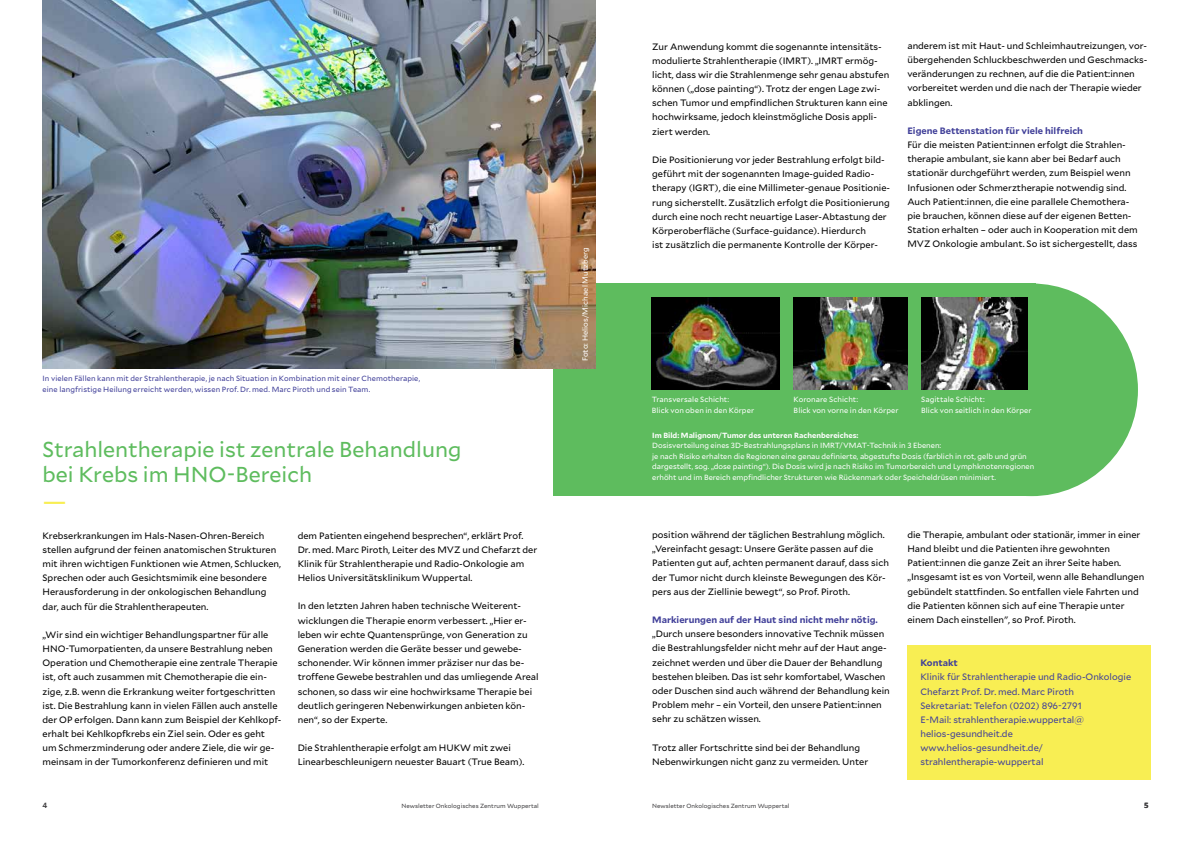
<style>
.page{position:relative;width:1191px;height:842px;background:#fff}
.page>*{position:absolute;margin:0;border:0;box-sizing:border-box;transform-origin:0 0}
.t1{font:26.1px "Mallory";color:#f8ee53}
.t2{font:21.6px/24.8px "Mallory";color:#5ebc5e}
.t3{font:9.2px/14.2px "Mallory";color:#000}
.t4{font:9.2px/14.2px "Mallory";color:#414099}
.t5{font:700 9.2px "Mallory";color:#414099}
.t6{font:7.5px/10.6px "Mallory";color:#fff}
.t7{font:7.5px/10.6px "Mallory";letter-spacing:.01em;color:#414099}
.t8{font:700 7.5px "Mallory";color:#fff}
.t9{font:700 7.5px "Mallory";color:#414042}
.t10{font:6px "Mallory";letter-spacing:.005em;color:#414042}
</style>
<div class="page">
<div style="left:925px;top:283px;width:213px;height:213px;background:#5ebc5e;border-radius:50%"></div>
<div style="left:553px;top:283px;width:482px;height:213px;background:#5ebc5e"></div>
<img style="left:652px;top:298px;width:127px;height:91px">
<img style="left:793px;top:298px;width:114px;height:91px">
<img style="left:921px;top:298px;width:106px;height:92px">
<img style="left:43px;top:0;width:552px;height:369px">
<div style="left:907px;top:645px;width:244px;height:135px;background:#f8ee53"></div>
<p class="t7" style="left:43px;top:372px;width:379px">In vielen Fällen kann mit der Strahlentherapie, je nach Situation in Kombination mit einer Chemotherapie, eine langfristige Heilung erreicht werden, wissen Prof. Dr. med. Marc Piroth und sein Team.</p>
<h2 class="t2" style="left:43px;top:436px;width:420px">Strahlentherapie ist zentrale Behandlung bei Krebs im HNO-Bereich</h2>
<h1 class="t1" style="left:43px;top:482px;width:26px">—</h1>
<p class="t3" style="left:43px;top:528px;width:240px">Krebserkrankungen im Hals-Nasen-Ohren-Bereich stellen aufgrund der feinen anatomischen Strukturen mit ihren wichtigen Funktionen wie Atmen, Schlucken, Sprechen oder auch Gesichtsmimik eine besondere Herausforderung in der onkologischen Behandlung dar, auch für die Strahlentherapeuten.</p>
<p class="t3" style="left:43px;top:627px;width:240px">„Wir sind ein wichtiger Behandlungspartner für alle HNO-Tumorpatienten, da unsere Bestrahlung neben Operation und Chemotherapie eine zentrale Therapie ist, oft auch zusammen mit Chemotherapie die ein&shy;zige, z.B. wenn die Erkrankung weiter fortgeschritten ist. Die Bestrahlung kann in vielen Fällen auch anstelle der OP erfolgen. Dann kann zum Beispiel der Kehlkopf&shy;erhalt bei Kehlkopfkrebs ein Ziel sein. Oder es geht<br>um Schmerzminderung oder andere Ziele, die wir ge&shy;meinsam in der Tumorkonferenz definieren und mit</p>
<p class="t3" style="left:298px;top:528px;width:241px">dem Patienten eingehend besprechen“, erklärt Prof.<br>Dr. med. Marc Piroth, Leiter des MVZ und Chefarzt der Klinik für Strahlentherapie und Radio-Onkologie am Helios Universitätsklinikum Wuppertal.</p>
<p class="t3" style="left:298px;top:599px;width:242px">In den letzten Jahren haben technische Weiterent&shy;wicklungen die Therapie enorm verbessert. „Hier er&shy;leben wir echte Quantensprünge, von Generation zu Generation werden die Geräte besser und gewebe&shy;schonender. Wir können immer präziser nur das be&shy;troffene Gewebe bestrahlen und das umliegende Areal schonen, so dass wir eine hochwirksame Therapie bei deutlich geringeren Nebenwirkungen anbieten kön&shy;nen“, so der Experte.</p>
<p class="t3" style="left:298px;top:740px;width:228px">Die Strahlentherapie erfolgt am HUKW mit zwei<br>Linearbeschleunigern neuester Bauart (True Beam).</p>
<p class="t6" style="left:579px;top:361px;width:116px;rotate:-90deg">Foto: Helios/Michael Mutzberg</p>
<p class="t3" style="left:652px;top:39px;width:238px">Zur Anwendung kommt die sogenannte intensitäts&shy;modulierte Strahlentherapie (IMRT). „IMRT ermög&shy;licht, dass wir die Strahlenmenge sehr genau abstufen können („dose painting“). Trotz der engen Lage zwi&shy;schen Tumor und empfindlichen Strukturen kann eine hochwirksame, jedoch kleinstmögliche Dosis appli&shy;ziert werden.</p>
<p class="t3" style="left:652px;top:152px;width:239px">Die Positionierung vor jeder Bestrahlung erfolgt bild&shy;geführt mit der sogenannten Image-guided Radio&shy;therapy (IGRT), die eine Millimeter-genaue Positionie&shy;rung sicherstellt. Zusätzlich erfolgt die Positionierung durch eine noch recht neuartige Laser-Abtastung der Körperoberfläche (Surface-guidance). Hierdurch<br>ist zusätzlich die permanente Kontrolle der Körper-</p>
<p class="t3" style="left:907px;top:38px;width:242px">anderem ist mit Haut- und Schleimhautreizungen, vor&shy;übergehenden Schluckbeschwerden und Geschmacks&shy;veränderungen zu rechnen, auf die die Patient:innen vorbereitet werden und die nach der Therapie wieder abklingen.</p>
<p class="t5" style="left:907px;top:124px;width:177px">Eigene Bettenstation für viele hilfreich</p>
<p class="t3" style="left:907px;top:137px;width:232px">Für die meisten Patient:innen erfolgt die Strahlen&shy;therapie ambulant, sie kann aber bei Bedarf auch stationär durchgeführt werden, zum Beispiel wenn Infusionen oder Schmerztherapie notwendig sind.<br>Auch Patient:innen, die eine parallele Chemothera&shy;pie brauchen, können diese auf der eigenen Betten-Station erhalten – oder auch in Kooperation mit dem MVZ Onkologie ambulant. So ist sichergestellt, dass</p>
<p class="t6" style="left:652px;top:394px;width:104px">Transversale Schicht:<br>Blick von oben in den Körper</p>
<p class="t6" style="left:921px;top:394px;width:112px">Sagittale Schicht:<br>Blick von seitlich in den Körper</p>
<p class="t8" style="left:652px;top:429px;width:208px">Im Bild: Malignom/Tumor des unteren Rachenbereiches:</p>
<p class="t6" style="left:652px;top:440px;width:383px">Dosisverteilung eines 3D-Bestrahlungsplans in IMRT/VMAT-Technik in 3 Ebenen:<br>je nach Risiko erhalten die Regionen eine genau definierte, abgestufte Dosis (farblich in rot, gelb und grün dargestellt, sog. „dose painting“). Die Dosis wird je nach Risiko im Tumorbereich und Lymphknotenregionen erhöht und im Bereich empfindlicher Strukturen wie Rückenmark oder Speicheldrüsen minimiert.</p>
<p class="t6" style="left:793px;top:394px;width:106px">Koronare Schicht:<br>Blick von vorne in den Körper</p>
<p class="t3" style="left:652px;top:527px;width:238px">position während der täglichen Bestrahlung möglich. „Vereinfacht gesagt: Unsere Geräte passen auf die Patienten gut auf, achten permanent darauf, dass sich der Tumor nicht durch kleinste Bewegungen des Kör&shy;pers aus der Ziellinie bewegt“, so Prof. Piroth.</p>
<p class="t5" style="left:652px;top:613px;width:227px">Markierungen auf der Haut sind nicht mehr nötig.</p>
<p class="t3" style="left:652px;top:626px;width:239px">„Durch unsere besonders innovative Technik müssen die Bestrahlungsfelder nicht mehr auf der Haut ange&shy;zeichnet werden und über die Dauer der Behandlung bestehen bleiben. Das ist sehr komfortabel, Waschen oder Duschen sind auch während der Behandlung kein Problem mehr – ein Vorteil, den unsere Patient:innen sehr zu schätzen wissen.</p>
<p class="t3" style="left:652px;top:740px;width:217px">Trotz aller Fortschritte sind bei der Behandlung<br>Nebenwirkungen nicht ganz zu vermeiden. Unter</p>
<p class="t3" style="left:907px;top:527px;width:238px">die Therapie, ambulant oder stationär, immer in einer Hand bleibt und die Patienten ihre gewohnten Patient:innen die ganze Zeit an ihrer Seite haben. „Insgesamt ist es von Vorteil, wenn alle Behandlungen gebündelt stattfinden. So entfallen viele Fahrten und die Patienten können sich auf eine Therapie unter einem Dach einstellen", so Prof. Piroth.</p>
<p class="t5" style="left:920px;top:656px;width:39px">Kontakt</p>
<p class="t4" style="left:920px;top:669px;width:212px">Klinik für Strahlentherapie und Radio-Onkologie Chefarzt Prof. Dr. med. Marc Piroth<br>Sekretariat: Telefon (0202) 896-2791<br>E-Mail: strahlentherapie.wuppertal@ helios-gesundheit.de www.helios-gesundheit.de/ strahlentherapie-wuppertal</p>
<p class="t9" style="left:43px;top:800px;width:6px">4</p>
<p class="t10" style="left:401px;top:801px;width:139px">Newsletter Onkologisches Zentrum Wuppertal</p>
<p class="t10" style="left:652px;top:801px;width:139px">Newsletter Onkologisches Zentrum Wuppertal</p>
<p class="t9" style="left:1144px;top:800px;width:6px">5</p>
</div>
